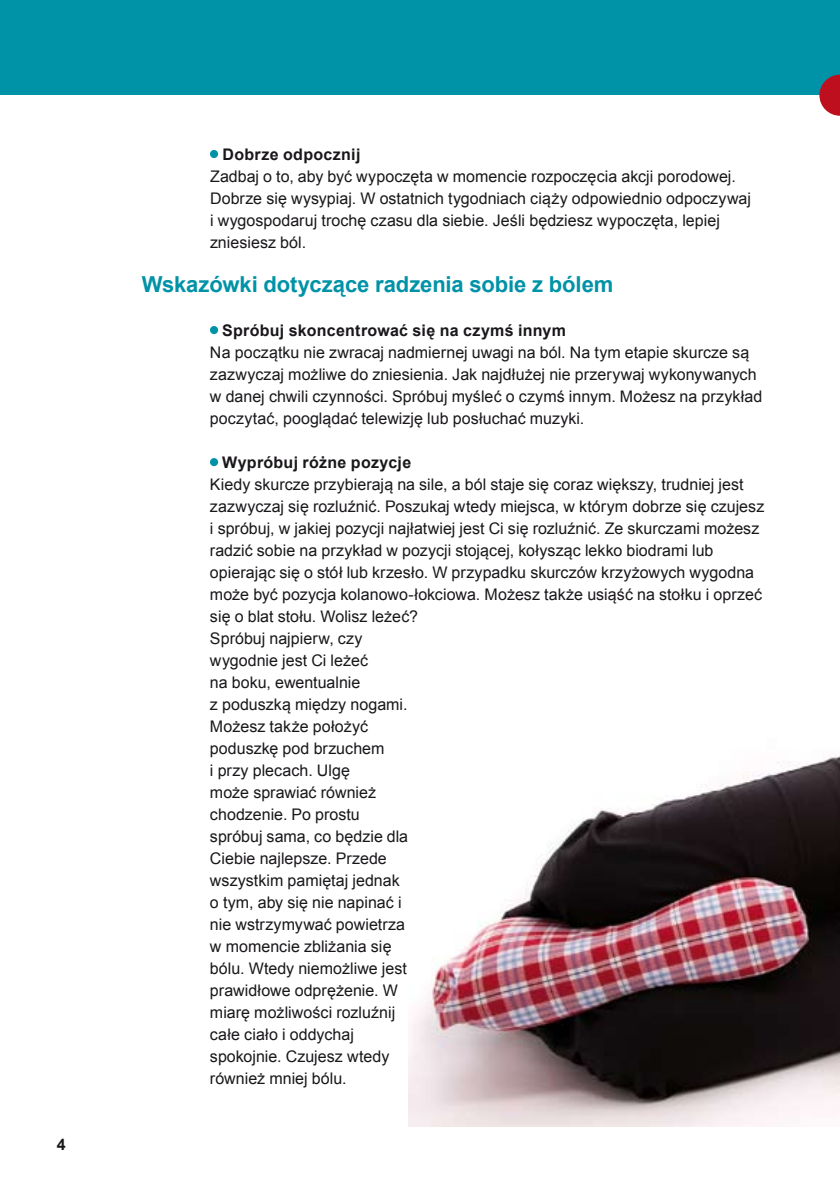
<style>
.page{position:relative;width:840px;height:1191px;background:#fff}
.page>*{position:absolute;margin:0;border:0;box-sizing:border-box;transform-origin:0 0}
.t1{font:700 22px "Arial";letter-spacing:-.005em;color:#0092a7}
.t2{font:16px/22px "Arial";letter-spacing:.005em;color:#1a171b}
.t3{font:700 16px "Arial";letter-spacing:.015em;color:#1a171b}
</style>
<div class="page">
<div style="left:0;top:0;width:839px;height:95px;background:#0092a7"></div>
<div style="left:210px;top:150px;width:8px;height:8px;background:#0092a7;border-radius:50%"></div>
<div style="left:210px;top:326px;width:8px;height:8px;background:#0092a7;border-radius:50%"></div>
<div style="left:210px;top:458px;width:8px;height:8px;background:#0092a7;border-radius:50%"></div>
<svg style="left:819px;top:75px;width:20px;height:41px"></svg>
<img style="left:408px;top:755px;width:431px;height:371px">
<p class="t3" style="left:57px;top:1134px;width:10px">4</p>
<p class="t3" style="left:222px;top:144px;width:139px">Dobrze odpocznij</p>
<p class="t2" style="left:210px;top:166px;width:542px">Zadbaj o to, aby być wypoczęta w momencie rozpoczęcia akcji porodowej.<br>Dobrze się wysypiaj. W ostatnich tygodniach ciąży odpowiednio odpoczywaj i wygospodaruj trochę czasu dla siebie. Jeśli będziesz wypoczęta, lepiej zniesiesz ból.</p>
<h1 class="t1" style="left:142px;top:270px;width:473px">Wskazówki dotyczące radzenia sobie z bólem</h1>
<p class="t3" style="left:222px;top:320px;width:345px">Spróbuj skoncentrować się na czymś innym</p>
<p class="t2" style="left:210px;top:342px;width:553px">Na początku nie zwracaj nadmiernej uwagi na ból. Na tym etapie skurcze są zazwyczaj możliwe do zniesienia. Jak najdłużej nie przerywaj wykonywanych w danej chwili czynności. Spróbuj myśleć o czymś innym. Możesz na przykład poczytać, pooglądać telewizję lub posłuchać muzyki.</p>
<p class="t3" style="left:222px;top:452px;width:190px">Wypróbuj różne pozycje</p>
<p class="t2" style="left:210px;top:474px;width:555px">Kiedy skurcze przybierają na sile, a ból staje się coraz większy, trudniej jest zazwyczaj się rozluźnić. Poszukaj wtedy miejsca, w którym dobrze się czujesz i spróbuj, w jakiej pozycji najłatwiej jest Ci się rozluźnić. Ze skurczami możesz radzić sobie na przykład w pozycji stojącej, kołysząc lekko biodrami lub opierając się o stół lub krzesło. W przypadku skurczów krzyżowych wygodna może być pozycja kolanowo-łokciowa. Możesz także usiąść na stołku i oprzeć się o blat stołu. Wolisz leżeć?<br>Spróbuj najpierw, czy<br>wygodnie jest Ci leżeć<br>na boku, ewentualnie<br>z poduszką między nogami.<br>Możesz także położyć<br>poduszkę pod brzuchem<br>i przy plecach. Ulgę<br>może sprawiać również<br>chodzenie. Po prostu<br>spróbuj sama, co będzie dla<br>Ciebie najlepsze. Przede<br>wszystkim pamiętaj jednak<br>o tym, aby się nie napinać i<br>nie wstrzymywać powietrza<br>w momencie zbliżania się<br>bólu. Wtedy niemożliwe jest<br>prawidłowe odprężenie. W<br>miarę możliwości rozluźnij<br>całe ciało i oddychaj<br>spokojnie. Czujesz wtedy<br>również mniej bólu.</p>
</div>
